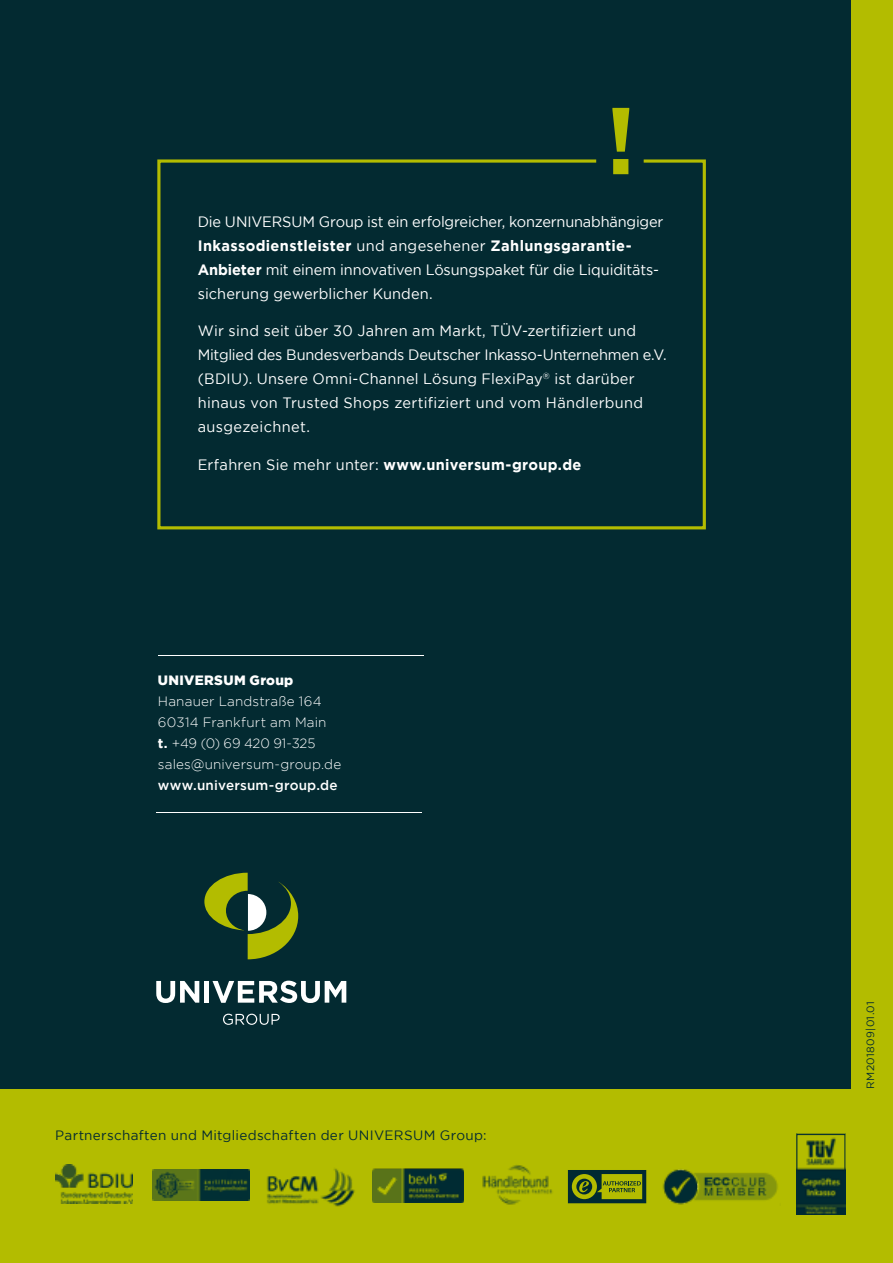
<style>
.page{position:relative;width:893px;height:1263px;background:#fff}
.page>*{position:absolute;margin:0;border:0;box-sizing:border-box;transform-origin:0 0}
.t1{font:15px/24px "Gotham";color:#fff}
.t2{font:700 15px "Gotham";letter-spacing:.02em;color:#fff}
.t3{font:300 13.5px/21px "Gotham";letter-spacing:.01em;color:#fff}
.t4{font:13.5px "Gotham";letter-spacing:.025em;color:#032a31}
.t5{font:500 13.5px "Gotham";letter-spacing:.015em;color:#fff}
.t6{font:900 13.5px "Gotham";letter-spacing:.025em;color:#fff}
.t7{font:10.5px "Gotham";letter-spacing:.025em;color:#032a31}
.s1{font-weight:700}
.s2{font-weight:400}
</style>
<div class="page">
<div style="left:0;top:0;width:893px;height:1263px;background:linear-gradient(to right,#b3bc00,#b1ba01)"></div>
<div style="left:0;top:0;width:850px;height:1089px;background:#032a31"></div>
<svg style="left:212px;top:981px;width:134px;height:22px"></svg>
<div style="left:204px;top:981px;width:5px;height:22px;background:#fff"></div>
<svg style="left:156px;top:981px;width:43px;height:22px"></svg>
<svg style="left:223px;top:1014px;width:57px;height:11px"></svg>
<svg style="left:204px;top:873px;width:94px;height:86px"></svg>
<svg style="left:157px;top:159px;width:549px;height:371px"></svg>
<svg style="left:612px;top:108px;width:17px;height:66px"></svg>
<img style="left:796px;top:1136px;width:49px;height:78px">
<div style="left:796px;top:1134px;width:49px;height:39px;border:1px solid #002a32"></div>
<img style="left:372px;top:1169px;width:92px;height:34px">
<img style="left:55px;top:1164px;width:78px;height:40px">
<img style="left:477px;top:1163px;width:77px;height:46px">
<img style="left:152px;top:1169px;width:98px;height:31px">
<img style="left:263px;top:1165px;width:96px;height:44px">
<img style="left:660px;top:1167px;width:120px;height:39px">
<div style="left:568px;top:1170px;width:78px;height:33px;background:#002a32"></div>
<svg style="left:572px;top:1174px;width:70px;height:25px"></svg>
<hr style="left:158px;top:655px;width:266px;height:1px;background:#fff">
<hr style="left:156px;top:812px;width:266px;height:1px;background:#fff">
<p class="t1" style="left:198px;top:209px;width:467px">Die UNIVERSUM Group ist ein erfolgreicher, konzernunabhängiger <span class="s1">Inkassodienstleister</span> und angesehener <span class="s1">Zahlungsgarantie-Anbieter</span> mit einem innovativen Lösungspaket für die Liquiditäts&shy;sicherung gewerblicher Kunden.</p>
<p class="t1" style="left:198px;top:319px;width:470px">Wir sind seit über 30 Jahren am Markt, TÜV-zertifiziert und Mitglied des Bundesverbands Deutscher Inkasso-Unternehmen e.V. (BDIU). Unsere Omni-Channel Lösung FlexiPay<sup>®</sup> ist darüber hinaus von Trusted Shops zertifiziert und vom Händlerbund ausgezeichnet.</p>
<p class="t2" style="left:198px;top:456px;width:385px"><span class="s2">Erfahren Sie mehr unter:</span> www.universum-group.de</p>
<p class="t6" style="left:158px;top:672px;width:137px">UNIVERSUM Group</p>
<p class="t3" style="left:158px;top:690px;width:185px">Hanauer Landstraße 164<br>60314 Frankfurt am Main<br><span class="s1">t.</span> +49 (0) 69 420 91-325 sales@universum-group.de</p>
<p class="t5" style="left:158px;top:777px;width:181px">www.universum-group.de</p>
<p class="t4" style="left:55px;top:1128px;width:433px">Partnerschaften und Mitgliedschaften der UNIVERSUM Group:</p>
<p class="t7" style="left:864px;top:1089px;width:89px;rotate:-90deg">RM201809|01.01</p>
</div>
